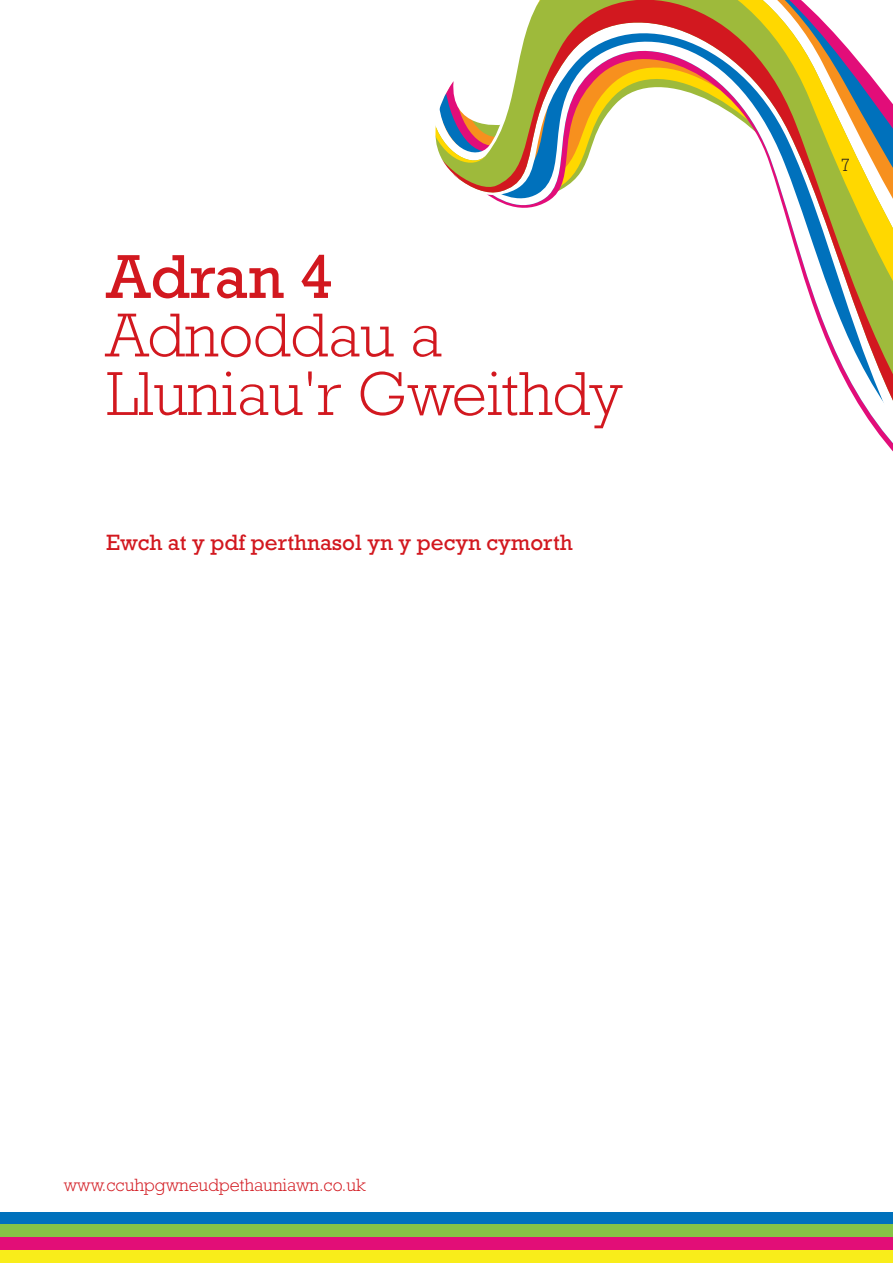
<style>
.page{position:relative;width:893px;height:1263px;background:#fff}
.page>*{position:absolute;margin:0;border:0;box-sizing:border-box;transform-origin:0 0}
.t1{font:300 63px/58.5px "Rockwell";color:#d2181f}
.t2{font:63px "Rockwell";color:#d2181f}
.t3{font:22.5px "Rockwell";color:#d2181f}
.t4{font:300 18px "Rockwell";color:#d2181f}
.t5{font:300 18px "Rockwell";color:#231f20}
</style>
<div class="page">
<svg style="left:474px;top:0;width:419px;height:452px"></svg>
<svg style="left:435px;top:29px;width:65px;height:159px"></svg>
<div style="left:0;top:1212px;width:893px;height:12px;background:#0071bc"></div>
<div style="left:0;top:1224px;width:893px;height:13px;background:#85c446"></div>
<div style="left:0;top:1237px;width:893px;height:13px;background:#e20e77"></div>
<div style="left:0;top:1250px;width:893px;height:13px;background:#f9ed1a"></div>
<h1 class="t2" style="left:106px;top:255px;width:229px">Adran 4</h1>
<h1 class="t1" style="left:106px;top:312px;width:518px">Adnoddau a<br>Lluniau'r Gweithdy</h1>
<p class="t3" style="left:106px;top:535px;width:468px">Ewch at y pdf perthnasol yn y pecyn cymorth</p>
<p class="t5" style="left:841px;top:159px;width:11px">7</p>
<p class="t4" style="left:64px;top:1179px;width:303px">www.ccuhpgwneudpethauniawn.co.uk</p>
</div>
